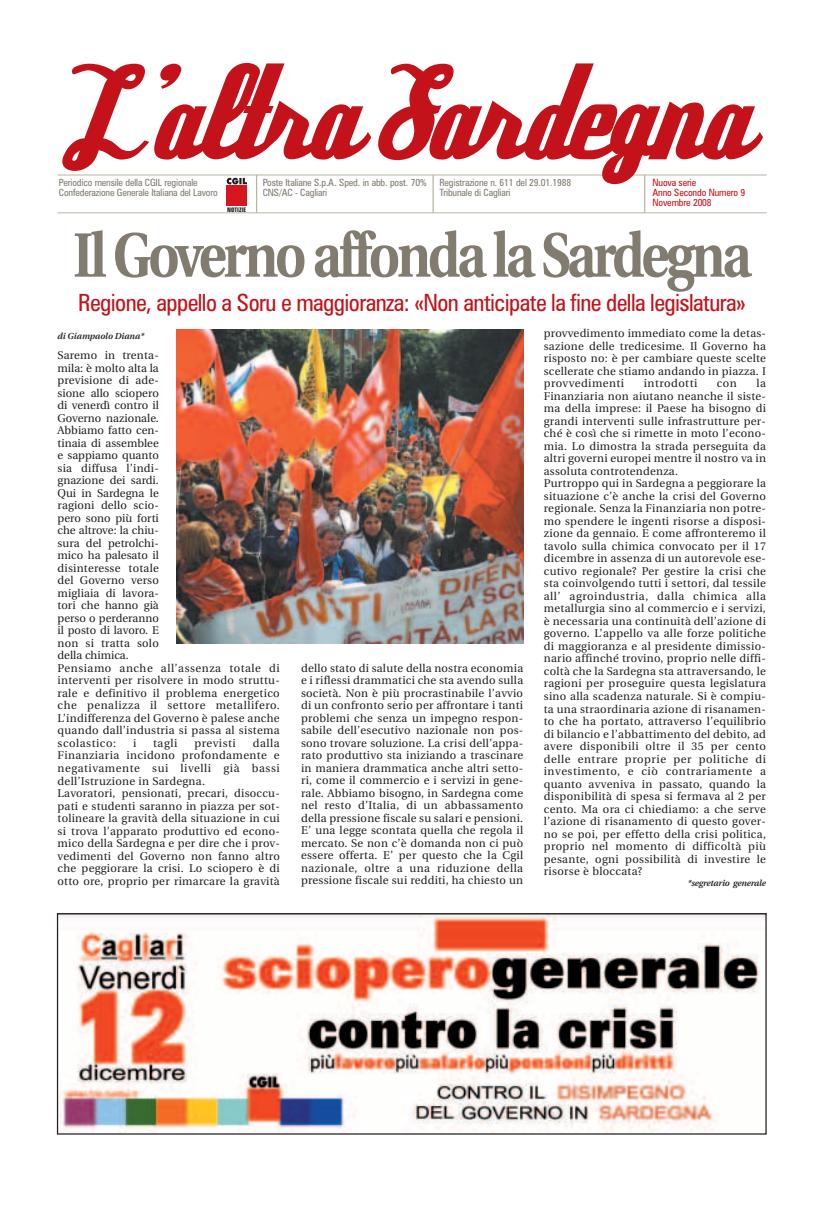
<style>
.page{position:relative;width:839px;height:1205px;background:#fff}
.page>*{position:absolute;margin:0;border:0;box-sizing:border-box;transform-origin:0 0}
.t1{font:700 62.5px "Utopia";letter-spacing:-.055em;color:#817b70;scale:.85 1}
.t2{font:condensed 23.75px "Zurich BT";letter-spacing:-.025em;color:#c4121a}
.t3{font:11.25px/12.5px "Utopia";letter-spacing:.025em;color:#231f20}
.t4{font:11.25px "Utopia";letter-spacing:.045em;color:#231f20}
.t5{font:condensed 10px/10px "Zurich BT";letter-spacing:-.015em;color:#817b70}
.t6{font:condensed 10px/10px "Zurich BT";letter-spacing:-.015em;color:#c4121a}
.t7{font:italic 600 8.75px "Utopia";letter-spacing:-.015em;color:#231f20}
.t8{font:700 condensed 6.25px "Eurostile";color:#231f20}
</style>
<div class="page">
<img style="left:56px;top:62px;width:711px;height:1073px">
<p class="t5" style="left:59px;top:178px;width:160px">Periodico mensile della CGIL regionale<br>Confederazione Generale Italiana del Lavoro</p>
<p class="t5" style="left:263px;top:178px;width:165px">Poste Italiane S.p.A. Sped. in abb. post. 70%<br>CNS/AC - Cagliari</p>
<p class="t5" style="left:439px;top:179px;width:133px">Registrazione n. 611 del 29.01.1988<br>Tribunale di Cagliari</p>
<p class="t6" style="left:652px;top:178px;width:94px">Nuova serie<br>Anno Secondo Numero 9<br>Novembre 2008</p>
<p class="t8" style="left:227px;top:207px;width:20px">NOTIZIE</p>
<h1 class="t1" style="left:73px;top:230px;width:799px">Il Governo affonda la Sardegna</h1>
<h2 class="t2" style="left:78px;top:294px;width:669px">Regione, appello a Soru e maggioranza: «Non anticipate la fine della legislatura»</h2>
<p class="t7" style="left:58px;top:332px;width:88px">di Giampaolo Diana*</p>
<p class="t3" style="left:58px;top:350px;width:224px">Saremo in trenta-<br>mila: è molto alta la<br>previsione di ade-<br>sione allo sciopero<br>di venerdì contro il<br>Governo nazionale.<br>Abbiamo fatto cen-<br>tinaia di assemblee<br>e sappiamo quanto<br>sia diffusa l’indi-<br>gnazione dei sardi.<br>Qui in Sardegna le<br>ragioni dello scio-<br>pero sono più forti<br>che altrove: la chiu-<br>sura del petrolchi-<br>mico ha palesato il<br>disinteresse totale<br>del Governo verso<br>migliaia di lavora-<br>tori che hanno già<br>perso o perderanno<br>il posto di lavoro. E<br>non si tratta solo<br>della chimica.<br>Pensiamo anche all’assenza totale di interventi per risolvere in modo struttu&shy;rale e definitivo il problema energetico che penalizza il settore metallifero.<br>L’indifferenza del Governo è palese anche quando dall’industria si passa al sistema scolastico:</p>
<p class="t3" style="left:543px;top:328px;width:224px;text-align:justify">provvedimento immediato come la detas&shy;sazione delle tredicesime. Il Governo ha risposto no: è per cambiare queste scelte scellerate che stiamo andando in piazza. I provvedimenti</p>
<p class="t3" style="left:543px;top:378px;width:224px;text-indent:213px">la Finanziaria non aiutano neanche il siste&shy;ma della imprese: il Paese ha bisogno di grandi interventi sulle infrastrutture per&shy;ché è così che si rimette in moto l’econo&shy;mia. Lo dimostra la strada perseguita da altri governi europei mentre il nostro va in assoluta controtendenza.<br>Purtroppo qui in Sardegna a peggiorare la situazione c’è anche la crisi del Governo regionale. Senza la Finanziaria non potre&shy;mo spendere le ingenti risorse a disposi&shy;zione da gennaio. E come affronteremo il tavolo sulla chimica convocato per il 17 dicembre in assenza di un autorevole ese&shy;cutivo regionale? Per gestire la crisi che sta coinvolgendo tutti i settori, dal tessile all’ agroindustria, dalla chimica alla metallurgia sino al commercio e i servizi, è necessaria una continuità dell’azione di governo. L’appello va alle forze politiche di maggioranza e al presidente dimissio&shy;nario affinché trovino, proprio nelle diffi&shy;coltà che la Sardegna sta attraversando, le ragioni per proseguire questa legislatura sino alla scadenza naturale. Si è compiu&shy;ta una straordinaria azione di risanamen&shy;to che ha portato, attraverso l’equilibrio di bilancio e l’abbattimento del debito, ad avere disponibili oltre il 35 per cento delle entrare proprie per politiche di investimento, e ciò contrariamente a quanto avveniva in passato, quando la disponibilità di spesa si fermava al 2 per cento. Ma ora ci chiediamo: a che serve l’azione di risanamento di questo gover&shy;no se poi, per effetto della crisi politica, proprio nel momento di difficoltà più pesante, ogni possibilità di investire le risorse è bloccata?</p>
<p class="t7" style="left:687px;top:880px;width:80px">*segretario generale</p>
<p class="t3" style="left:643px;top:378px;width:55px">introdotti</p>
<p class="t3" style="left:716px;top:378px;width:21px">con</p>
<p class="t3" style="left:301px;top:663px;width:224px;text-align:justify">dello stato di salute della nostra economia e i riflessi drammatici che sta avendo sulla società. Non è più procrastinabile l’avvio di un confronto serio per affrontare i tanti problemi che senza un impegno respon&shy;sabile dell’esecutivo nazionale non pos&shy;sono trovare soluzione. La crisi dell’appa&shy;rato produttivo sta iniziando a trascinare in maniera drammatica anche altri setto&shy;ri, come il commercio e i servizi in gene&shy;rale. Abbiamo bisogno, in Sardegna come nel resto d’Italia, di un abbassamento della pressione fiscale su salari e pensioni.<br>E’ una legge scontata quella che regola il mercato. Se non c’è domanda non ci può essere offerta. E’ per questo che la Cgil nazionale, oltre a una riduzione della pressione fiscale sui redditi, ha chiesto un</p>
<p class="t3" style="left:58px;top:738px;width:224px;text-indent:195px">dalla Finanziaria incidono profondamente e negativamente sui livelli già bassi dell’Istruzione in Sardegna.<br>Lavoratori, pensionati, precari, disoccu&shy;pati e studenti saranno in piazza per sot&shy;tolineare la gravità della situazione in cui si trova l’apparato produttivo ed econo&shy;mico della Sardegna e per dire che i prov&shy;vedimenti del Governo non fanno altro che peggiorare la crisi. Lo sciopero è di otto ore, proprio per rimarcare la gravità</p>
<p class="t3" style="left:133px;top:738px;width:5px">i</p>
<p class="t3" style="left:153px;top:738px;width:26px">tagli</p>
<p class="t4" style="left:194px;top:738px;width:43px">previsti</p>
</div>
